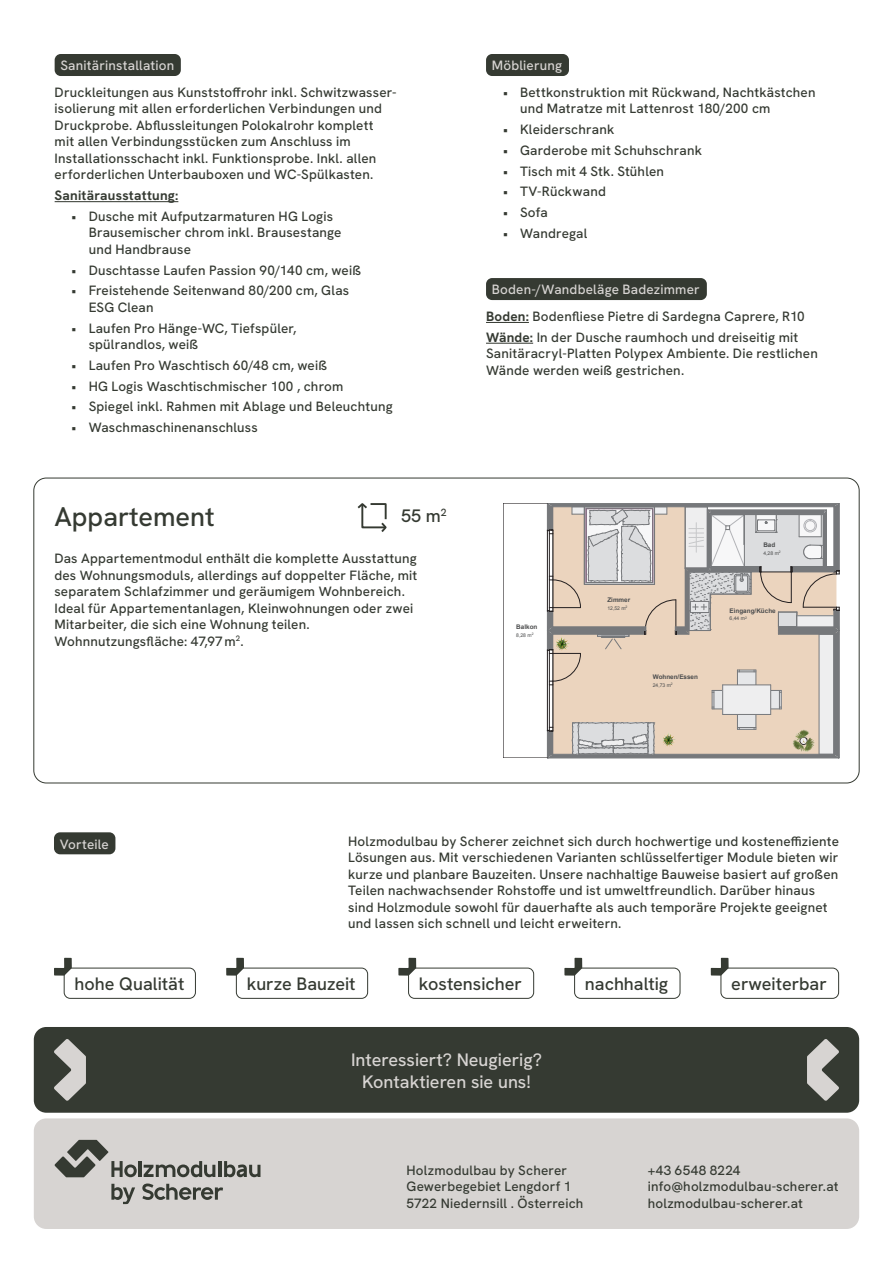
<style>
.page{position:relative;width:893px;height:1263px;background:#fff}
.page>*{position:absolute;margin:0;border:0;box-sizing:border-box;transform-origin:0 0}
.t1{font:27px "Hanken Grotesk";color:#353a32}
.t2{font:18px "Hanken Grotesk";color:#353a32}
.t3{font:18px/21.6px "Hanken Grotesk";color:#d7d4d2;text-align:center}
.t4{font:13.5px/16.5px "Hanken Grotesk";letter-spacing:.015em;color:#353a32}
.t5{font:13.5px "Hanken Grotesk";letter-spacing:.015em;color:#d7d4d2}
.t6{font:700 6.3px "Arial";color:#4b4c4d}
.t7{font:5.1px "Arial";color:#4b4c4d}
</style>
<div class="page">
<hr style="left:55px;top:201px;width:123px;height:1px;background:#353a32">
<div style="left:55px;top:54px;width:126px;height:22px;background:#353a32;border-radius:6px"></div>
<hr style="left:486px;top:322px;width:43px;height:1px;background:#353a32">
<hr style="left:486px;top:343px;width:47px;height:1px;background:#353a32">
<div style="left:486px;top:54px;width:83px;height:22px;background:#353a32;border-radius:6px"></div>
<div style="left:486px;top:278px;width:221px;height:22px;background:#353a32;border-radius:6px"></div>
<div style="left:34px;top:1118px;width:825px;height:111px;background:#d7d4d2;border-radius:13px"></div>
<svg style="left:55px;top:1140px;width:82px;height:37px"></svg>
<hr style="left:138px;top:1161px;width:3px;height:16px;background:#353a32">
<svg style="left:144px;top:1161px;width:71px;height:16px"></svg>
<hr style="left:218px;top:1161px;width:3px;height:16px;background:#353a32">
<svg style="left:224px;top:1161px;width:36px;height:16px"></svg>
<svg style="left:111px;top:1184px;width:24px;height:20px"></svg>
<svg style="left:142px;top:1183px;width:81px;height:17px"></svg>
<div style="left:34px;top:1027px;width:825px;height:86px;background:#353a32;border-radius:13px"></div>
<svg style="left:807px;top:1039px;width:32px;height:62px"></svg>
<svg style="left:54px;top:1039px;width:32px;height:62px"></svg>
<div style="left:64px;top:968px;width:132px;height:31px;border:1px solid #353a32;border-radius:6px"></div>
<svg style="left:54px;top:958px;width:18px;height:17px"></svg>
<div style="left:236px;top:968px;width:132px;height:31px;border:1px solid #353a32;border-radius:6px"></div>
<svg style="left:226px;top:958px;width:18px;height:17px"></svg>
<div style="left:408px;top:968px;width:126px;height:31px;border:1px solid #353a32;border-radius:6px"></div>
<svg style="left:398px;top:958px;width:18px;height:17px"></svg>
<div style="left:574px;top:968px;width:106px;height:31px;border:1px solid #353a32;border-radius:6px"></div>
<svg style="left:564px;top:958px;width:18px;height:17px"></svg>
<div style="left:721px;top:968px;width:118px;height:31px;border:1px solid #353a32;border-radius:6px"></div>
<svg style="left:711px;top:958px;width:18px;height:17px"></svg>
<div style="left:54px;top:832px;width:61px;height:22px;background:#353a32;border-radius:6px"></div>
<svg style="left:357px;top:503px;width:30px;height:29px"></svg>
<hr style="left:503px;top:758px;width:44px;height:1px;background:#231f20">
<hr style="left:503px;top:503px;width:1px;height:255px;background:#231f20">
<hr style="left:503px;top:503px;width:44px;height:1px;background:#231f20">
<svg style="left:547px;top:503px;width:293px;height:256px;background:#d4c8bc"></svg>
<p class="t5" style="left:60px;top:57px;width:115px">Sanitärinstallation</p>
<p class="t4" style="left:55px;top:84px;width:343px">Druckleitungen aus Kunststoffrohr inkl. Schwitzwasser&shy;isolierung mit allen erforderlichen Verbindungen und Druckprobe. Abflussleitungen Polokalrohr komplett mit allen Verbindungsstücken zum Anschluss im Installationsschacht inkl. Funktionsprobe. Inkl. allen erforderlichen Unterbauboxen und WC-Spülkasten.</p>
<p class="t4" style="left:55px;top:187px;width:125px">Sanitärausstattung:</p>
<p class="t4" style="left:89px;top:208px;width:254px;text-indent:-17px">• Dusche mit Aufputzarmaturen HG Logis<br>Brausemischer chrom inkl. Brausestange und Handbrause</p>
<p class="t4" style="left:72px;top:261px;width:291px">• Duschtasse Laufen Passion 90/140 cm, weiß</p>
<p class="t4" style="left:89px;top:282px;width:262px;text-indent:-17px">• Freistehende Seitenwand 80/200 cm, Glas<br>ESG Clean</p>
<p class="t4" style="left:89px;top:319px;width:209px;text-indent:-17px">• Laufen Pro Hänge-WC, Tiefspüler, spülrandlos, weiß</p>
<p class="t4" style="left:72px;top:357px;width:257px">• Laufen Pro Waschtisch 60/48 cm, weiß</p>
<p class="t4" style="left:72px;top:377px;width:273px">• HG Logis Waschtischmischer 100 , chrom</p>
<p class="t4" style="left:72px;top:398px;width:323px">• Spiegel inkl. Rahmen mit Ablage und Beleuchtung</p>
<p class="t4" style="left:72px;top:419px;width:188px">• Waschmaschinenanschluss</p>
<h1 class="t1" style="left:54px;top:499px;width:162px">Appartement</h1>
<p class="t4" style="left:54px;top:550px;width:364px">Das Appartementmodul enthält die komplette Ausstattung des Wohnungsmoduls, allerdings auf doppelter Fläche, mit separatem Schlafzimmer und geräumigem Wohnbereich.<br>Ideal für Appartementanlagen, Kleinwohnungen oder zwei Mitarbeiter, die sich eine Wohnung teilen.<br>Wohnnutzungsfläche: 47,97m<sup>2</sup>.</p>
<h2 class="t2" style="left:401px;top:504px;width:47px">55 m<sup>2</sup></h2>
<p class="t5" style="left:492px;top:57px;width:72px">Möblierung</p>
<p class="t4" style="left:520px;top:84px;width:297px;text-indent:-17px">• Bettkonstruktion mit Rückwand, Nachtkästchen und Matratze mit Lattenrost 180/200 cm</p>
<p class="t4" style="left:503px;top:121px;width:113px">• Kleiderschrank</p>
<p class="t4" style="left:503px;top:142px;width:201px">• Garderobe mit Schuhschrank</p>
<p class="t4" style="left:503px;top:162px;width:162px">• Tisch mit 4 Stk. Stühlen</p>
<p class="t4" style="left:503px;top:183px;width:104px">• TV-Rückwand</p>
<p class="t4" style="left:503px;top:204px;width:46px">• Sofa</p>
<p class="t4" style="left:503px;top:225px;width:86px">• Wandregal</p>
<p class="t5" style="left:492px;top:281px;width:209px">Boden-/Wandbeläge Badezimmer</p>
<p class="t4" style="left:486px;top:305px;width:320px;line-height:20.7px">Boden: Bodenfliese Pietre di Sardegna Caprere, R10<br>Wände: In der Dusche raumhoch und dreiseitig mit</p>
<p class="t4" style="left:486px;top:345px;width:333px">Sanitäracryl-Platten Polypex Ambiente. Die restlichen<br>Wände werden weiß gestrichen.</p>
<p class="t6" style="left:516px;top:622px;width:23px">Balkon</p>
<p class="t7" style="left:516px;top:631px;width:19px">8,28 m<sup>2</sup></p>
<p class="t6" style="left:607px;top:595px;width:24px">Zimmer</p>
<p class="t7" style="left:607px;top:604px;width:22px">12,52 m<sup>2</sup></p>
<p class="t6" style="left:653px;top:673px;width:47px">Wohnen/Essen</p>
<p class="t7" style="left:653px;top:681px;width:22px">24,73 m<sup>2</sup></p>
<p class="t6" style="left:763px;top:541px;width:13px">Bad</p>
<p class="t7" style="left:763px;top:550px;width:19px">4,28 m<sup>2</sup></p>
<p class="t6" style="left:729px;top:606px;width:48px">Eingang/Küche</p>
<p class="t7" style="left:729px;top:615px;width:19px">6,44 m<sup>2</sup></p>
<p class="t5" style="left:60px;top:835px;width:51px">Vorteile</p>
<p class="t4" style="left:348px;top:833px;width:492px">Holzmodulbau by Scherer zeichnet sich durch hochwertige und kosteneffiziente Lösungen aus. Mit verschiedenen Varianten schlüsselfertiger Module bieten wir kurze und planbare Bauzeiten. Unsere nachhaltige Bauweise basiert auf großen Teilen nachwachsender Rohstoffe und ist umweltfreundlich. Darüber hinaus sind Holzmodule sowohl für dauerhafte als auch temporäre Projekte geeignet und lassen sich schnell und leicht erweitern.</p>
<h2 class="t2" style="left:75px;top:972px;width:111px">hohe Qualität</h2>
<h2 class="t2" style="left:247px;top:972px;width:110px">kurze Bauzeit</h2>
<h2 class="t2" style="left:419px;top:972px;width:105px">kostensicher</h2>
<h2 class="t2" style="left:585px;top:972px;width:85px">nachhaltig</h2>
<h2 class="t2" style="left:731px;top:972px;width:97px">erweiterbar</h2>
<h2 class="t3" style="left:351px;top:1048px;width:192px">Interessiert? Neugierig?<br>Kontaktieren sie uns!</h2>
<p class="t4" style="left:406px;top:1161px;width:178px">Holzmodulbau by Scherer<br>Gewerbegebiet Lengdorf 1<br>5722 Niedernsill . Österreich</p>
<p class="t4" style="left:648px;top:1161px;width:192px">+43 6548 8224 info@holzmodulbau-scherer.at holzmodulbau-scherer.at</p>
</div>
